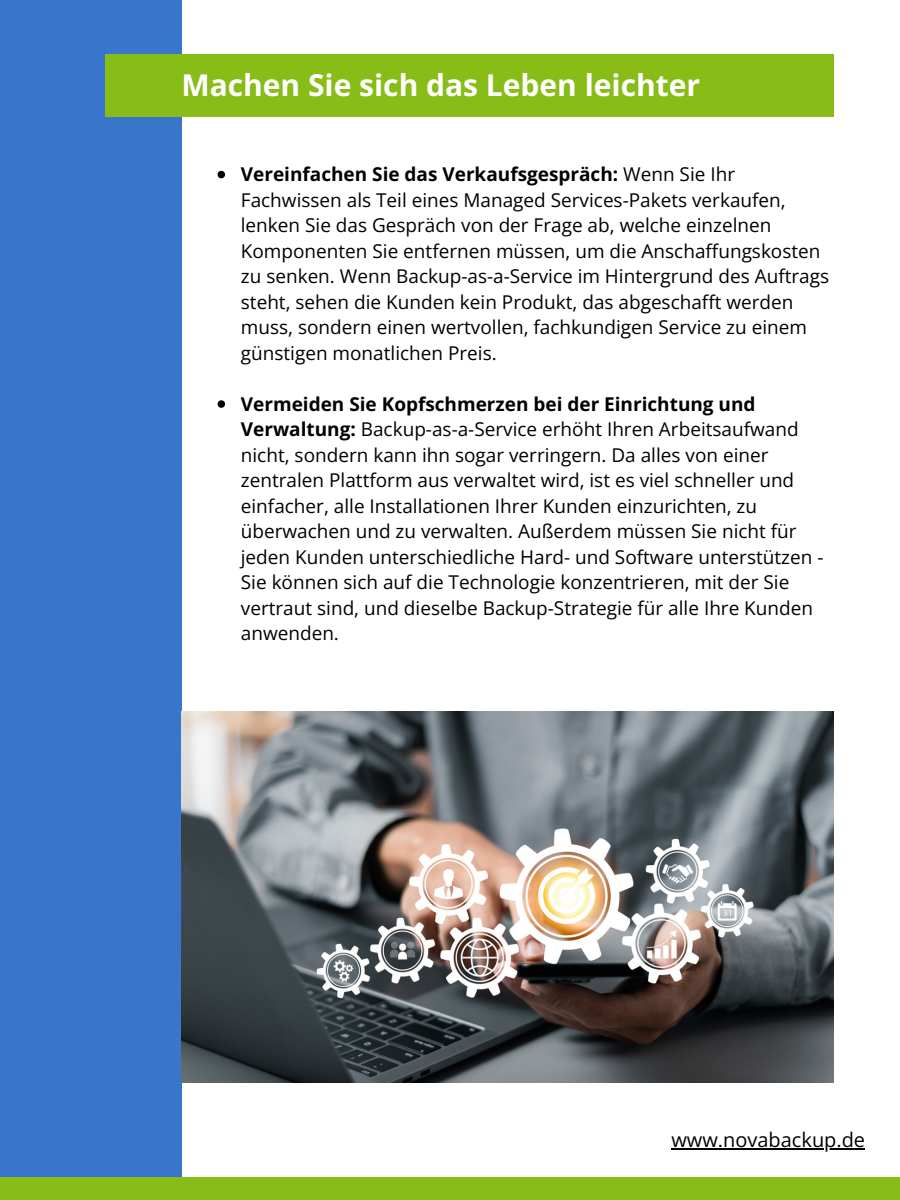
<style>
.page{position:relative;width:900px;height:1200px;background:#fff}
.page>*{position:absolute;margin:0;border:0;box-sizing:border-box;transform-origin:0 0}
.t1{font:700 30px "Open Sans";color:#fff}
.t2{font:20px "Open Sans";color:#000}
.t3{font:19px/25.6px "Open Sans";color:#000}
.s1{font-weight:700}
</style>
<div class="page">
<svg style="left:218px;top:171px;width:7px;height:7px"></svg>
<svg style="left:218px;top:400px;width:7px;height:8px"></svg>
<div style="left:0;top:1177px;width:900px;height:23px;background:#88bc17"></div>
<hr style="left:671px;top:1149px;width:194px;height:1px;background:#000">
<div style="left:0;top:0;width:181px;height:1177px;background:#3876cc"></div>
<div style="left:106px;top:54px;width:728px;height:63px;background:#88bc17"></div>
<img style="left:181px;top:712px;width:653px;height:370px">
<h1 class="t1" style="left:181px;top:64px;width:520px">Machen Sie sich das Leben leichter</h1>
<p class="t3" style="left:241px;top:161px;width:590px"><span class="s1">Vereinfachen Sie das Verkaufsgespräch:</span> Wenn Sie Ihr Fachwissen als Teil eines Managed Services-Pakets verkaufen, lenken Sie das Gespräch von der Frage ab, welche einzelnen Komponenten Sie entfernen müssen, um die Anschaffungskosten zu senken. Wenn Backup-as-a-Service im Hintergrund des Auftrags steht, sehen die Kunden kein Produkt, das abgeschafft werden muss, sondern einen wertvollen, fachkundigen Service zu einem günstigen monatlichen Preis.</p>
<p class="t3" style="left:241px;top:391px;width:584px"><span class="s1">Vermeiden Sie Kopfschmerzen bei der Einrichtung und Verwaltung:</span> Backup-as-a-Service erhöht Ihren Arbeitsaufwand nicht, sondern kann ihn sogar verringern. Da alles von einer zentralen Plattform aus verwaltet wird, ist es viel schneller und einfacher, alle Installationen Ihrer Kunden einzurichten, zu überwachen und zu verwalten. Außerdem müssen Sie nicht für jeden Kunden unterschiedliche Hard- und Software unterstützen - Sie können sich auf die Technologie konzentrieren, mit der Sie vertraut sind, und dieselbe Backup-Strategie für alle Ihre Kunden anwenden.</p>
<p class="t2" style="left:671px;top:1126px;width:195px">www.novabackup.de</p>
</div>
